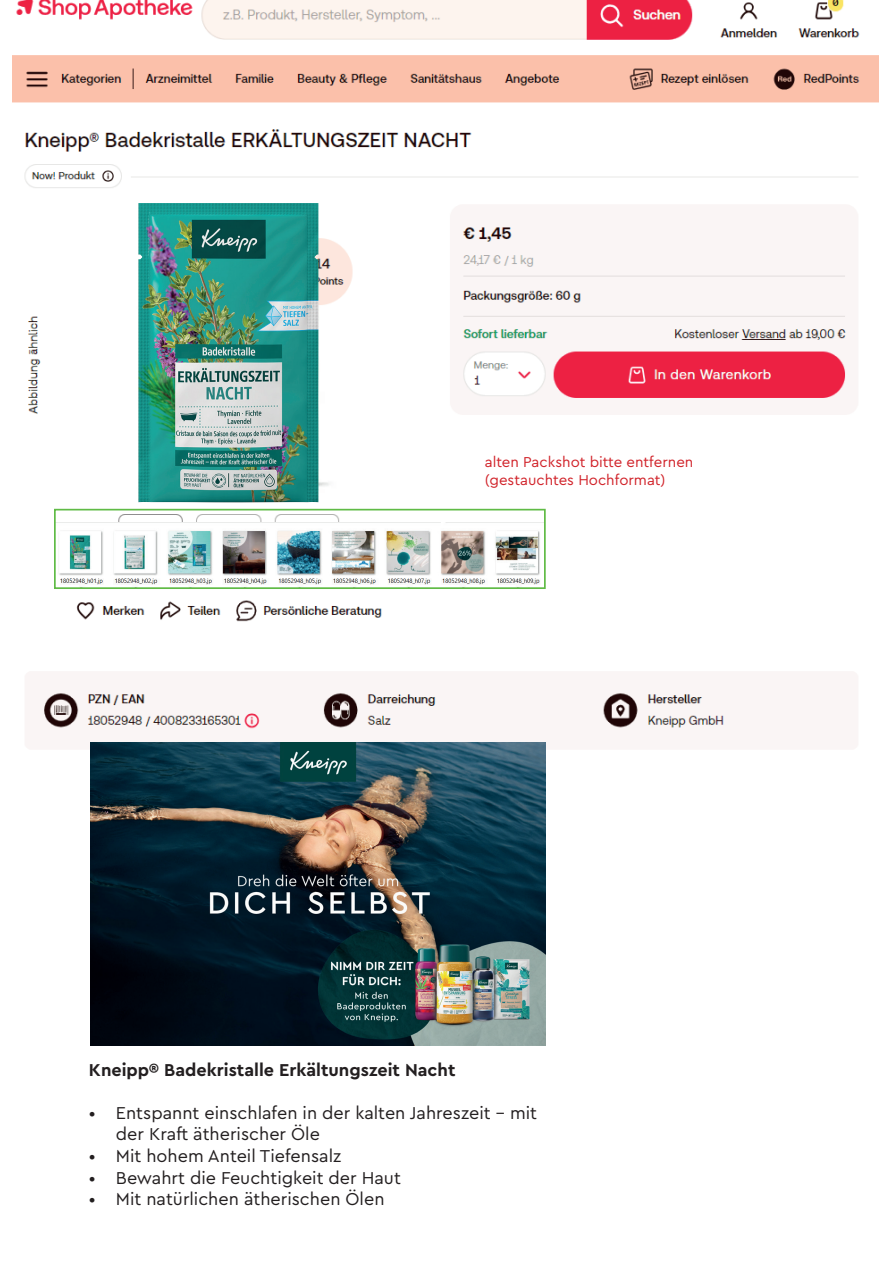
<style>
.page{position:relative;width:893px;height:1263px;background:#fff}
.page>*{position:absolute;margin:0;border:0;box-sizing:border-box;transform-origin:0 0}
.t1{font:18px/21.6px "Cera Pro";color:#231f20}
.t2{font:700 18px "Cera Pro";color:#231f20}
.t3{font:15px/18px "Cera Pro";color:#d1232a}
</style>
<div class="page">
<img style="left:13px;top:0;width:865px;height:764px">
<img style="left:57px;top:522px;width:486px;height:64px">
<div style="left:54px;top:509px;width:492px;height:80px;border:2px solid #60bb46"></div>
<img style="left:91px;top:742px;width:455px;height:303px">
<img style="left:138px;top:203px;width:180px;height:299px">
<p class="t3" style="left:485px;top:452px;width:210px">alten Packshot bitte entfernen (gestauchtes Hochformat)</p>
<p class="t2" style="left:89px;top:1057px;width:368px">Kneipp® Badekristalle Erkältungszeit Nacht</p>
<p class="t1" style="left:116px;top:1101px;width:423px;text-indent:-27px">• Entspannt einschlafen in der kalten Jahreszeit – mit der Kraft ätherischer Öle</p>
<p class="t1" style="left:89px;top:1144px;width:254px">• Mit hohem Anteil Tiefensalz</p>
<p class="t1" style="left:89px;top:1166px;width:313px">• Bewahrt die Feuchtigkeit der Haut</p>
<p class="t1" style="left:89px;top:1187px;width:297px">• Mit natürlichen ätherischen Ölen</p>
</div>
